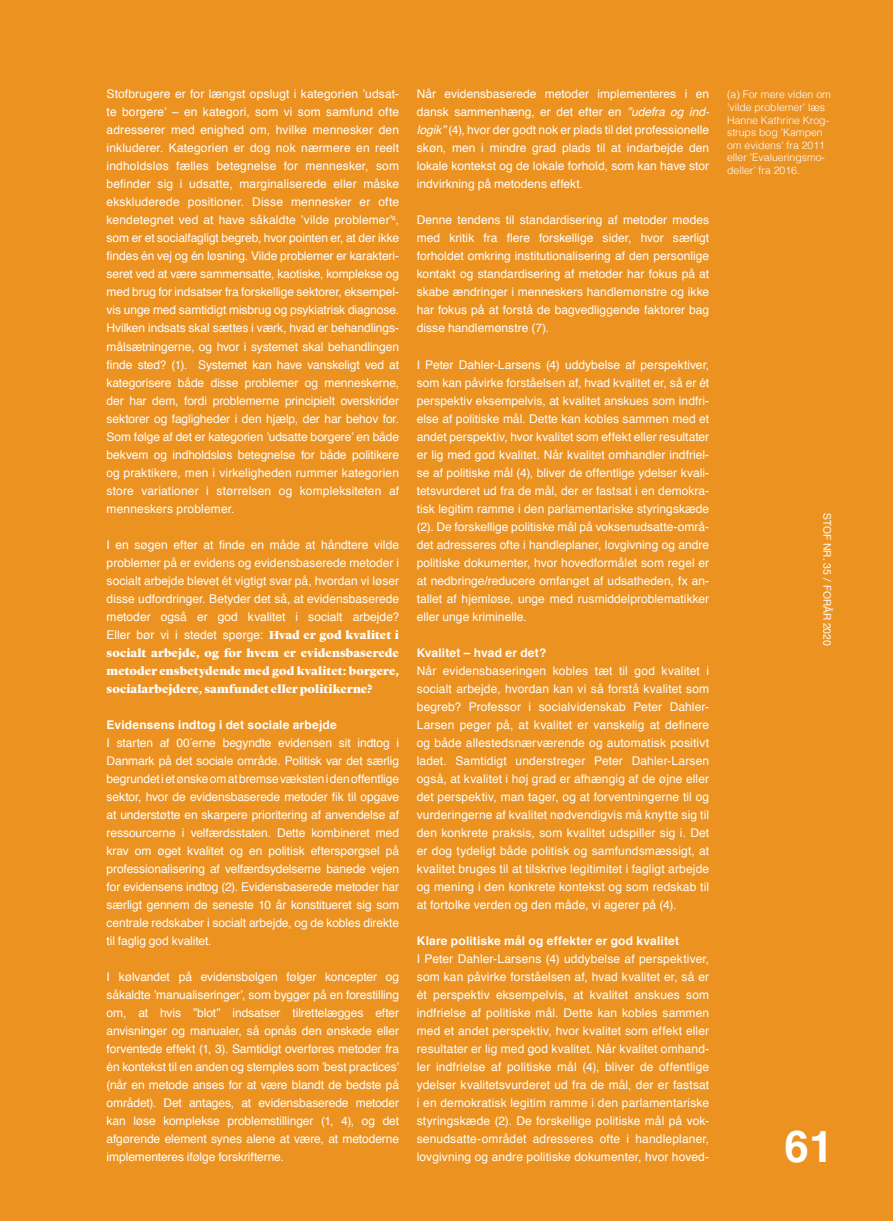
<style>
.page{position:relative;width:893px;height:1221px;background:#fff}
.page>*{position:absolute;margin:0;border:0;box-sizing:border-box;transform-origin:0 0}
.t1{font:700 43.95px "Helvetica";color:#fff}
.t2{font:12px/18px "Helvetica";letter-spacing:.005em;color:#fff;text-align:justify}
.t3{font:900 12px/18px "Lyon Display";letter-spacing:.005em;color:#fff;text-align:justify}
.t4{font:700 12px "Helvetica";letter-spacing:.015em;color:#fff}
.t5{font:300 10.5px/12.6px "Helvetica";color:#fff}
.t6{font:10.5px "Helvetica Neue";color:#fff}
.s1{font-family:"Lyon Display";font-weight:900}
.s2{font-style:italic}
</style>
<div class="page">
<div style="left:0;top:0;width:893px;height:1220px;background:#ec9221"></div>
<p class="t2" style="left:107px;top:85px;width:294px">Stofbrugere er for længst opslugt i kategorien ’udsat&shy;te borgere’ – en kategori, som vi som samfund ofte adresserer med enighed om, hvilke mennesker den inkluderer. Kategorien er dog nok nærmere en reelt indholdsløs fælles betegnelse for mennesker, som befinder sig i udsatte, marginaliserede eller måske ekskluderede positioner. Disse mennesker er ofte kendetegnet ved at have såkaldte ’vilde problemer’<sup>a</sup>, som er et socialfagligt begreb, hvor pointen er, at der ikke findes én vej og én løsning. Vilde problemer er karakteri&shy;seret ved at være sammensatte, kaotiske, komplekse og med brug for indsatser fra forskellige sektorer, eksempel&shy;vis unge med samtidigt misbrug og psykiatrisk diagnose.<br>Hvilken indsats skal sættes i værk, hvad er behandlings&shy;målsætningerne, og hvor i systemet skal behandlingen finde sted? (1). Systemet kan have vanskeligt ved at kategorisere både disse problemer og menneskerne, der har dem, fordi problemerne principielt overskrider sektorer og fagligheder i den hjælp, der har behov for.<br>Som følge af det er kategorien ’udsatte borgere’ en både bekvem og indholdsløs betegnelse for både politikere og praktikere, men i virkeligheden rummer kategorien store variationer i størrelsen og kompleksiteten af menneskers problemer.</p>
<p class="t2" style="left:107px;top:535px;width:294px">I en søgen efter at finde en måde at håndtere vilde problemer på er evidens og evidensbaserede metoder i socialt arbejde blevet ét vigtigt svar på, hvordan vi løser disse udfordringer. Betyder det så, at evidensbaserede metoder også er god kvalitet i socialt arbejde?<br>Eller bør vi i stedet spørge: <span class="s1">Hvad er god kvalitet i</span></p>
<p class="t3" style="left:107px;top:642px;width:294px">socialt arbejde, og for hvem er evidensbaserede metoder ensbetydende med god kvalitet: borgere, socialarbejdere, samfundet eller politikerne?</p>
<p class="t4" style="left:107px;top:714px;width:232px">Evidensens indtog i det sociale arbejde</p>
<p class="t2" style="left:107px;top:733px;width:294px">I starten af 00´erne begyndte evidensen sit indtog i Danmark på det sociale område. Politisk var det særlig begrundet i et ønske om at bremse væksten i den offentlige sektor, hvor de evidensbaserede metoder fik til opgave at understøtte en skarpere prioritering af anvendelse af ressourcerne i velfærdsstaten. Dette kombineret med krav om øget kvalitet og en politisk efterspørgsel på professionalisering af velfærdsydelserne banede vejen for evidensens indtog (2). Evidensbaserede metoder har særligt gennem de seneste 10 år konstitueret sig som centrale redskaber i socialt arbejde, og de kobles direkte til faglig god kvalitet.</p>
<p class="t2" style="left:107px;top:967px;width:294px">I kølvandet på evidensbølgen følger koncepter og såkaldte ’manualiseringer’, som bygger på en forestilling om, at hvis ”blot” indsatser tilrettelægges efter anvisninger og manualer, så opnås den ønskede eller forventede effekt (1, 3). Samtidigt overføres metoder fra én kontekst til en anden og stemples som ’best practices’ (når en metode anses for at være blandt de bedste på området). Det antages, at evidensbaserede metoder kan løse komplekse problemstillinger (1, 4), og det afgørende element synes alene at være, at metoderne implementeres ifølge forskrifterne.</p>
<p class="t2" style="left:417px;top:85px;width:294px">Når evidensbaserede metoder implementeres i en dansk sammenhæng, er det efter en <span class="s2">”udefra og ind&shy;logik”</span> (4), hvor der godt nok er plads til det professionelle skøn, men i mindre grad plads til at indarbejde den lokale kontekst og de lokale forhold, som kan have stor indvirkning på metodens effekt.</p>
<p class="t2" style="left:417px;top:211px;width:294px">Denne tendens til standardisering af metoder mødes med kritik fra flere forskellige sider, hvor særligt forholdet omkring institutionalisering af den personlige kontakt og standardisering af metoder har fokus på at skabe ændringer i menneskers handlemønstre og ikke har fokus på at forstå de bagvedliggende faktorer bag disse handlemønstre (7).</p>
<p class="t2" style="left:417px;top:355px;width:294px">I Peter Dahler-Larsens (4) uddybelse af perspektiver, som kan påvirke forståelsen af, hvad kvalitet er, så er ét perspektiv eksempelvis, at kvalitet anskues som indfri&shy;else af politiske mål. Dette kan kobles sammen med et andet perspektiv, hvor kvalitet som effekt eller resultater er lig med god kvalitet. Når kvalitet omhandler indfriel&shy;se af politiske mål (4), bliver de offentlige ydelser kvali&shy;tetsvurderet ud fra de mål, der er fastsat i en demokra&shy;tisk legitim ramme i den parlamentariske styringskæde (2). De forskellige politiske mål på voksenudsatte-områ&shy;det adresseres ofte i handleplaner, lovgivning og andre politiske dokumenter, hvor hovedformålet som regel er at nedbringe/reducere omfanget af udsatheden, fx an&shy;tallet af hjemløse, unge med rusmiddelproblematikker eller unge kriminelle.</p>
<p class="t4" style="left:417px;top:642px;width:131px">Kvalitet – hvad er det?</p>
<p class="t2" style="left:417px;top:661px;width:294px">Når evidensbaseringen kobles tæt til god kvalitet i socialt arbejde, hvordan kan vi så forstå kvalitet som begreb? Professor i socialvidenskab Peter Dahler-Larsen peger på, at kvalitet er vanskelig at definere og både allestedsnærværende og automatisk positivt ladet. Samtidigt understreger Peter Dahler-Larsen også, at kvalitet i høj grad er afhængig af de øjne eller det perspektiv, man tager, og at forventningerne til og vurderingerne af kvalitet nødvendigvis må knytte sig til den konkrete praksis, som kvalitet udspiller sig i. Det er dog tydeligt både politisk og samfundsmæssigt, at kvalitet bruges til at tilskrive legitimitet i fagligt arbejde og mening i den konkrete kontekst og som redskab til at fortolke verden og den måde, vi agerer på (4).</p>
<p class="t4" style="left:417px;top:930px;width:264px">Klare politiske mål og effekter er god kvalitet</p>
<p class="t2" style="left:417px;top:949px;width:294px">I Peter Dahler-Larsens (4) uddybelse af perspektiver, som kan påvirke forståelsen af, hvad kvalitet er, så er ét perspektiv eksempelvis, at kvalitet anskues som indfrielse af politiske mål. Dette kan kobles sammen med et andet perspektiv, hvor kvalitet som effekt eller resultater er lig med god kvalitet. Når kvalitet omhand&shy;ler indfrielse af politiske mål (4), bliver de offentlige ydelser kvalitetsvurderet ud fra de mål, der er fastsat i en demokratisk legitim ramme i den parlamentariske styringskæde (2). De forskellige politiske mål på vok&shy;senudsatte-området adresseres ofte i handleplaner, lovgivning og andre politiske dokumenter, hvor hoved-</p>
<p class="t5" style="left:727px;top:88px;width:105px">(a) For mere viden om ’vilde problemer’ læs<br>Hanne Kathrine Krog&shy;strups bog ’Kampen om evidens’ fra 2011 eller ’Evalueringsmo&shy;deller’ fra 2016.</p>
<p class="t6" style="left:835px;top:513px;width:134px;rotate:90deg">STOF NR. 35 / FORÅR 2020</p>
<h1 class="t1" style="left:785px;top:1110px;width:50px">61</h1>
</div>
